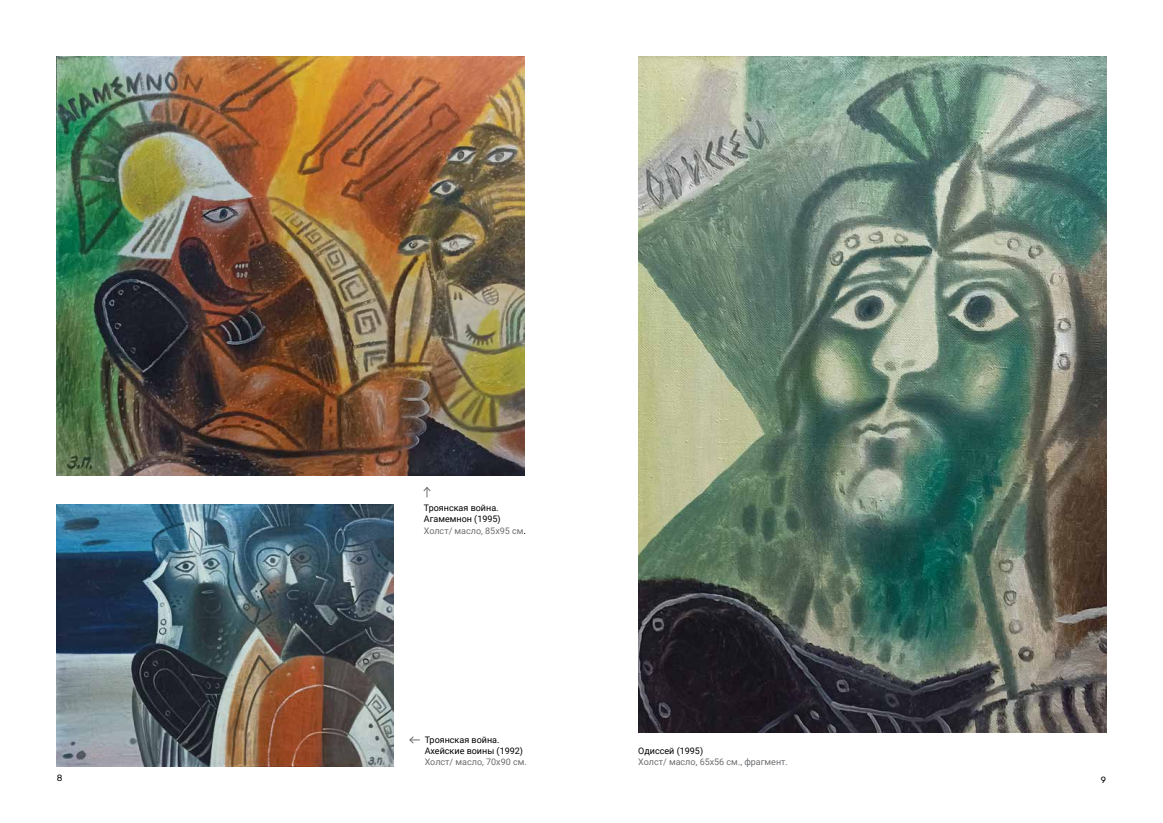
<style>
.page{position:relative;width:1163px;height:823px;background:#fff}
.page>*{position:absolute;margin:0;border:0;box-sizing:border-box;transform-origin:0 0}
.t1{font:9px/10.8px "Roboto";color:#000}
.t2{font:9px "Roboto";color:#6d6e71}
.t3{font:9px "Rubik";color:#000}
.s1{font-size:10px;color:#000}
</style>
<div class="page">
<img style="left:57px;top:504px;width:336px;height:261px">
<img style="left:57px;top:57px;width:467px;height:418px">
<svg style="left:423px;top:487px;width:8px;height:10px"></svg>
<svg style="left:409px;top:736px;width:10px;height:7px"></svg>
<img style="left:638px;top:57px;width:468px;height:674px">
<p class="t1" style="left:424px;top:501px;width:78px">Троянская война.<br>Агамемнон (1995)</p>
<p class="t2" style="left:424px;top:524px;width:104px">Холст/ масло, 85х95 см<span class="s1">.</span></p>
<p class="t1" style="left:424px;top:733px;width:100px">Троянская война.<br>Ахейские воины (1992)</p>
<p class="t2" style="left:424px;top:754px;width:104px">Холст/ масло, 70х90 см.</p>
<p class="t1" style="left:638px;top:744px;width:66px">Одиссей (1995)</p>
<p class="t2" style="left:638px;top:754px;width:151px">Холст/ масло, 65х56 см., фрагмент.</p>
<p class="t3" style="left:57px;top:772px;width:7px">8</p>
<p class="t3" style="left:1100px;top:774px;width:7px">9</p>
</div>
